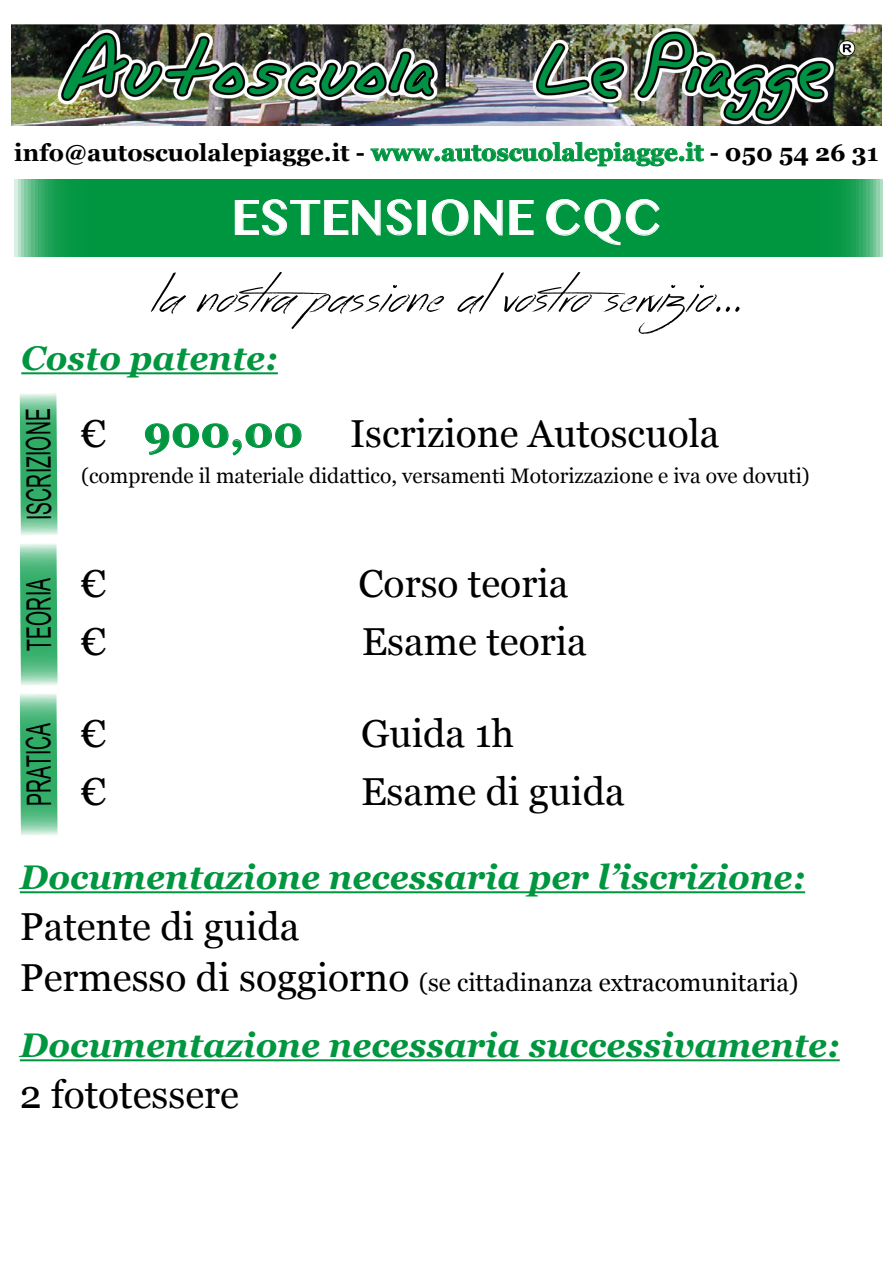
<style>
.page{position:relative;width:893px;height:1263px;background:#fff}
.page>*{position:absolute;margin:0;border:0;box-sizing:border-box;transform-origin:0 0}
.t1{font:62.85px "Acrossthe Road";color:#000}
.t2{font:700 51.3px "Myanmar MN";color:#fff;scale:.91 1}
.t3{font:38.85px/58.3px "Georgia";color:#000}
.t4{font:italic 700 34.2px "Georgia";color:#009640}
.t5{font:33.6px "Arial";letter-spacing:-.015em;color:#000;scale:.58 1}
.t6{font:24.9px "Georgia";color:#000}
.t7{font:700 24px "Georgia";color:#000}
.t8{font:21px "Georgia";color:#000}
.s1{color:#009640}
.s2{font-weight:700;font-size:42.15px;color:#009640}
.s3{font-size:38.85px}
</style>
<div class="page">
<img style="left:12px;top:24px;width:869px;height:102px">
<svg style="left:14px;top:179px;width:869px;height:77px;background:#0a9a48"></svg>
<svg style="left:235px;top:199px;width:145px;height:36px;background:#26a55c"></svg>
<svg style="left:387px;top:199px;width:25px;height:36px"></svg>
<div style="left:418px;top:200px;width:8px;height:35px;border:1px solid #fff"></div>
<svg style="left:432px;top:199px;width:36px;height:37px"></svg>
<svg style="left:474px;top:200px;width:28px;height:35px"></svg>
<svg style="left:510px;top:200px;width:23px;height:35px"></svg>
<svg style="left:546px;top:199px;width:74px;height:46px;background:#1ca155"></svg>
<svg style="left:626px;top:199px;width:33px;height:37px"></svg>
<svg style="left:371px;top:142px;width:333px;height:24px"></svg>
<hr style="left:21px;top:372px;width:257px;height:2px;background:#009640">
<svg style="left:145px;top:423px;width:157px;height:33px"></svg>
<svg style="left:20px;top:393px;width:38px;height:142px;background:#56bb83"></svg>
<svg style="left:20px;top:544px;width:38px;height:141px;background:#55bb82"></svg>
<svg style="left:20px;top:694px;width:38px;height:141px;background:#55bb82"></svg>
<hr style="left:20px;top:891px;width:785px;height:2px;background:#009640">
<hr style="left:20px;top:1059px;width:820px;height:2px;background:#009640">
<p class="t7" style="left:14px;top:134px;width:866px">info@autoscuolalepiagge.it - <span class="s1">www.autoscuolalepiagge.it</span> - 050 54 26 31</p>
<h2 class="t2" style="left:231px;top:187px;width:474px">ESTENSIONE CQC</h2>
<h1 class="t1" style="left:151px;top:258px;width:593px">la nostra passione al vostro servizio...</h1>
<p class="t4" style="left:21px;top:333px;width:258px">Costo patente:</p>
<p class="t3" style="left:81px;top:402px;width:640px">€ <span class="s2">900,00</span> Iscrizione Autoscuola</p>
<p class="t8" style="left:81px;top:460px;width:730px">(comprende il materiale didattico, versamenti Motorizzazione e iva ove dovuti)</p>
<p class="t5" style="left:17px;top:520px;width:195px;rotate:-90deg">ISCRIZIONE</p>
<p class="t5" style="left:17px;top:651px;width:127px;rotate:-90deg">TEORIA</p>
<p class="t5" style="left:17px;top:806px;width:146px;rotate:-90deg">PRATICA</p>
<p class="t3" style="left:359px;top:553px;width:211px">Corso teoria</p>
<p class="t3" style="left:81px;top:611px;width:27px">€</p>
<p class="t3" style="left:362px;top:611px;width:227px">Esame teoria</p>
<p class="t3" style="left:361px;top:703px;width:265px">Guida 1h<br>Esame di guida</p>
<p class="t4" style="left:20px;top:852px;width:787px">Documentazione necessaria per l’iscrizione:</p>
<p class="t3" style="left:20px;top:896px;width:281px">Patente di guida</p>
<p class="t6" style="left:20px;top:964px;width:780px"><span class="s3">Permesso di soggiorno</span> (se cittadinanza extracomunitaria)</p>
<p class="t4" style="left:20px;top:1020px;width:821px">Documentazione necessaria successivamente:</p>
<p class="t3" style="left:20px;top:1064px;width:221px">2 fototessere</p>
</div>
